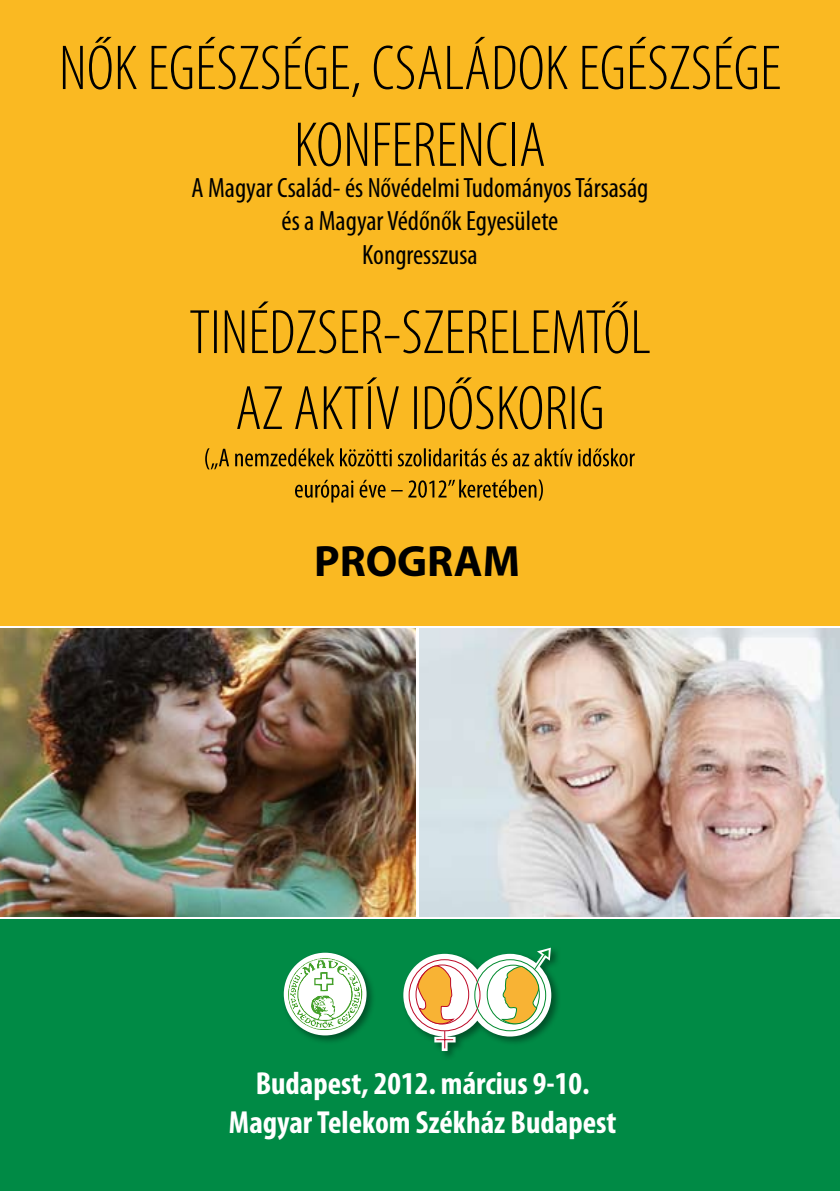
<style>
.page{position:relative;width:840px;height:1191px;background:#fff}
.page>*{position:absolute;margin:0;border:0;box-sizing:border-box;transform-origin:0 0}
.t1{font:300 condensed 64px/76.8px "Myriad Pro";color:#000;text-align:center}
.t2{font:700 44px "Myriad Pro";color:#000}
.t3{font:700 condensed 32px/38.4px "Myriad Pro";color:#fff;text-align:center}
.t4{font:condensed 28px/33.6px "Myriad Pro";color:#000;text-align:center}
</style>
<div class="page">
<div style="left:0;top:919px;width:839px;height:272px;background:#008a45"></div>
<div style="left:0;top:0;width:839px;height:625px;background:#fab922"></div>
<img style="left:0;top:628px;width:415px;height:288px">
<img style="left:419px;top:628px;width:420px;height:288px">
<svg style="left:237px;top:377px;width:364px;height:52px"></svg>
<svg style="left:190px;top:301px;width:459px;height:52px"></svg>
<svg style="left:295px;top:479px;width:247px;height:23px"></svg>
<svg style="left:205px;top:448px;width:429px;height:21px"></svg>
<div style="left:281px;top:950px;width:95px;height:95px;background:#000;opacity:.4"></div>
<svg style="left:283px;top:952px;width:83px;height:83px"></svg>
<svg style="left:288px;top:958px;width:74px;height:72px;background:#c3e0c3"></svg>
<div style="left:401px;top:945px;width:159px;height:115px;background:#000;opacity:.4"></div>
<svg style="left:403px;top:947px;width:148px;height:104px"></svg>
<h1 class="t1" style="left:59px;top:31px;width:723px">NŐK EGÉSZSÉGE, CSALÁDOK EGÉSZSÉGE<br>KONFERENCIA</h1>
<p class="t4" style="left:191px;top:171px;width:458px">A Magyar Család- és Nővédelmi Tudományos Társaság és a Magyar Védőnők Egyesülete<br>Kongresszusa</p>
<h2 class="t2" style="left:314px;top:532px;width:207px">PROGRAM</h2>
<p class="t3" style="left:229px;top:1065px;width:389px">Budapest, 2012. március 9-10.<br>Magyar Telekom Székház Budapest</p>
</div>
